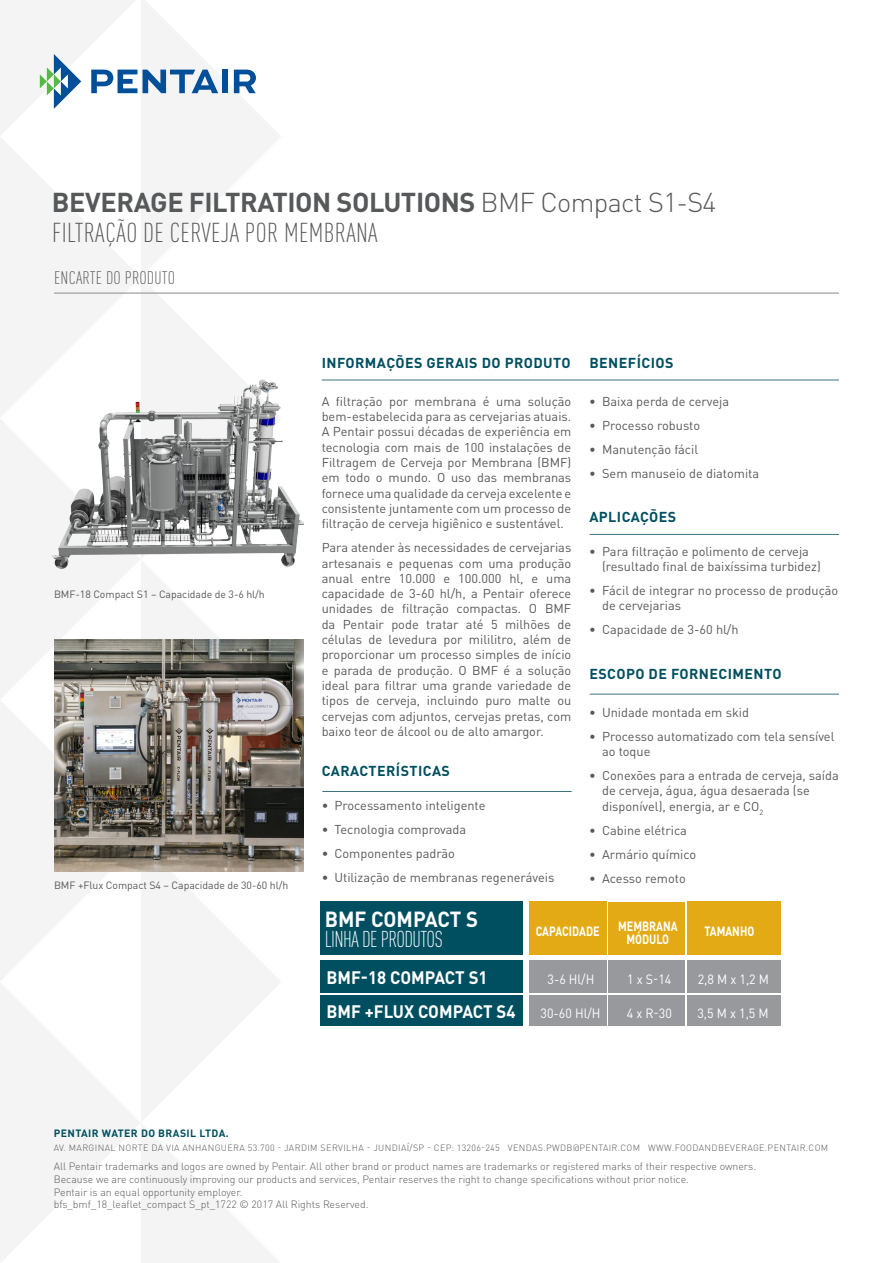
<style>
.page{position:relative;width:893px;height:1263px;background:#fff}
.page>*{position:absolute;margin:0;border:0;box-sizing:border-box;transform-origin:0 0}
.BrandedProductLine_T{font:700 27px "DIN Pro";letter-spacing:-.015em;color:#57585a}
.C_Descriptor_Title{font:300 condensed 27px "DIN Pro";letter-spacing:.01em;color:#57585a}
.t1{font:300 condensed 22.65px "DIN Pro";letter-spacing:-.025em;color:#fff;scale:.94 1}
.t2{font:700 21.6px "DIN Pro";letter-spacing:-.005em;color:#fff;scale:.94 1}
.C_TitleSection{font:300 condensed 18px "DIN Pro";letter-spacing:.01em;color:#57585a}
.t3{font:700 17.85px "DIN Pro";color:#fff;scale:.94 1}
.C_SubTitleBodyCopy{font:700 14.25px "DIN Pro";letter-spacing:.03em;color:#004f60}
.t4{font:13.35px "DIN Pro";color:#fff;scale:.94 1}
.t5{font:700 13.35px/12.5px "DIN Pro";color:#fff;text-align:center;scale:.81 1}
.C_BodyCopy{font:12.75px/15.3px "DIN Pro";color:#57585a}
.B_LegalLine{font:300 10.5px "DIN Pro";color:#57585a}
.t6{font:10.5px "DIN Pro";letter-spacing:-.005em;color:#57585a}
.B_Signature_SolPlatf{font:700 10.5px "DIN Pro";letter-spacing:.04em;color:#004f60}
.B_Signature_Address{font:300 9px "DIN Pro";letter-spacing:.04em;color:#57585a}
.s1{font-weight:300}
</style>
<div class="page">
<svg style="left:0;top:0;width:280px;height:136px;fill:#f4f4f4"></svg>
<svg style="left:0;top:136px;width:282px;height:281px"></svg>
<svg style="left:0;top:420px;width:282px;height:279px;fill:#f4f4f4"></svg>
<svg style="left:0;top:701px;width:282px;height:281px;fill:#f4f4f4"></svg>
<svg style="left:0;top:982px;width:280px;height:281px"></svg>
<hr style="left:54px;top:293px;width:785px;height:1px;background:#87898c">
<hr style="left:322px;top:380px;width:517px;height:1px;background:#3d7183">
<img style="left:52px;top:380px;width:252px;height:188px">
<img style="left:54px;top:640px;width:250px;height:231px">
<hr style="left:590px;top:534px;width:249px;height:1px;background:#3d7183">
<hr style="left:590px;top:694px;width:249px;height:1px;background:#3d7183">
<svg style="left:40px;top:54px;width:41px;height:55px"></svg>
<svg style="left:91px;top:70px;width:46px;height:23px"></svg>
<svg style="left:143px;top:70px;width:75px;height:23px"></svg>
<div style="left:222px;top:70px;width:6px;height:23px;background:#014e99"></div>
<svg style="left:234px;top:70px;width:22px;height:23px"></svg>
<div style="left:688px;top:902px;width:93px;height:53px;background:#e3aa15"></div>
<div style="left:609px;top:902px;width:76px;height:52px;background:#e3aa15"></div>
<div style="left:320px;top:902px;width:203px;height:53px;background:#004f60"></div>
<div style="left:529px;top:902px;width:77px;height:53px;background:#e3aa15"></div>
<div style="left:320px;top:960px;width:203px;height:33px;background:#004f60"></div>
<div style="left:320px;top:995px;width:203px;height:31px;background:#004f60"></div>
<div style="left:609px;top:960px;width:76px;height:33px;background:#97999c"></div>
<div style="left:529px;top:960px;width:77px;height:33px;background:#97999c"></div>
<div style="left:688px;top:960px;width:93px;height:33px;background:#97999c"></div>
<div style="left:688px;top:995px;width:93px;height:31px;background:#97999c"></div>
<div style="left:529px;top:995px;width:77px;height:31px;background:#97999c"></div>
<div style="left:609px;top:995px;width:76px;height:31px;background:#97999c"></div>
<hr style="left:322px;top:791px;width:250px;height:1px;background:#3d7183">
<p class="BrandedProductLine_T" style="left:52px;top:180px;width:666px">BEVERAGE FILTRATION SOLUTIONS <span class="s1">BMF Compact S1-S4</span></p>
<p class="C_Descriptor_Title" style="left:52px;top:214px;width:327px">FILTRAÇÃO DE CERVEJA POR MEMBRANA</p>
<p class="C_TitleSection" style="left:54px;top:265px;width:122px">ENCARTE DO PRODUTO</p>
<p class="t6" style="left:54px;top:586px;width:212px">BMF-18 Compact S1 – Capacidade de 3-6 hl/h</p>
<p class="t6" style="left:54px;top:877px;width:236px">BMF +Flux Compact S4 – Capacidade de 30-60 hl/h</p>
<p class="C_SubTitleBodyCopy" style="left:322px;top:351px;width:250px">INFORMAÇÕES GERAIS DO PRODUTO</p>
<p class="C_SubTitleBodyCopy" style="left:589px;top:351px;width:86px">BENEFÍCIOS</p>
<p class="C_BodyCopy" style="left:322px;top:392px;width:251px;text-align:justify">A filtração por membrana é uma solução bem-estabelecida para as cervejarias atuais.<br>A Pentair possui décadas de experiência em tecnologia com mais de 100 instalações de Filtragem de Cerveja por Membrana (BMF) em todo o mundo. O uso das membranas fornece uma qualidade da cerveja excelente e consistente juntamente com um processo de filtração de cerveja higiênico e sustentável.</p>
<p class="C_BodyCopy" style="left:322px;top:539px;width:251px;text-align:justify">Para atender às necessidades de cervejarias artesanais e pequenas com uma produção anual entre 10.000 e 100.000 hl, e uma capacidade de 3-60 hl/h, a Pentair oferece unidades de filtração compactas. O BMF da Pentair pode tratar até 5 milhões de células de levedura por mililitro, além de proporcionar um processo simples de início e parada de produção. O BMF é a solução ideal para filtrar uma grande variedade de tipos de cerveja, incluindo puro malte ou cervejas com adjuntos, cervejas pretas, com baixo teor de álcool ou de alto amargor.</p>
<p class="C_SubTitleBodyCopy" style="left:322px;top:759px;width:130px">CARACTERÍSTICAS</p>
<p class="C_BodyCopy" style="left:322px;top:796px;width:165px">• Processamento inteligente</p>
<p class="C_BodyCopy" style="left:322px;top:820px;width:146px">• Tecnologia comprovada</p>
<p class="C_BodyCopy" style="left:322px;top:844px;width:135px">• Componentes padrão</p>
<p class="C_BodyCopy" style="left:322px;top:868px;width:234px">• Utilização de membranas regeneráveis</p>
<p class="C_BodyCopy" style="left:589px;top:392px;width:141px">• Baixa perda de cerveja</p>
<p class="C_BodyCopy" style="left:589px;top:416px;width:112px">• Processo robusto</p>
<p class="C_BodyCopy" style="left:589px;top:440px;width:110px">• Manutenção fácil</p>
<p class="C_BodyCopy" style="left:589px;top:464px;width:171px">• Sem manuseio de diatomita</p>
<p class="C_SubTitleBodyCopy" style="left:589px;top:505px;width:88px">APLICAÇÕES</p>
<p class="C_BodyCopy" style="left:602px;top:542px;width:220px;text-indent:-13px">• Para filtração e polimento de cerveja (resultado final de baixíssima turbidez)</p>
<p class="C_BodyCopy" style="left:602px;top:581px;width:238px;text-indent:-13px">• Fácil de integrar no processo de produção de cervejarias</p>
<p class="C_BodyCopy" style="left:589px;top:621px;width:151px">• Capacidade de 3-60 hl/h</p>
<p class="C_SubTitleBodyCopy" style="left:589px;top:661px;width:194px">ESCOPO DE FORNECIMENTO</p>
<p class="C_BodyCopy" style="left:589px;top:703px;width:161px">• Unidade montada em skid</p>
<p class="C_BodyCopy" style="left:602px;top:727px;width:234px;text-indent:-13px">• Processo automatizado com tela sensível ao toque</p>
<p class="C_BodyCopy" style="left:602px;top:767px;width:238px;text-indent:-13px">• Conexões para a entrada de cerveja, saída de cerveja, água, água desaerada (se disponível), energia, ar e CO<sub>2</sub></p>
<p class="C_BodyCopy" style="left:589px;top:821px;width:99px">• Cabine elétrica</p>
<p class="C_BodyCopy" style="left:589px;top:845px;width:108px">• Armário químico</p>
<p class="C_BodyCopy" style="left:589px;top:869px;width:98px">• Acesso remoto</p>
<p class="t2" style="left:325px;top:901px;width:165px">BMF COMPACT S</p>
<p class="t1" style="left:325px;top:923px;width:127px">LINHA DE PRODUTOS</p>
<p class="t3" style="left:326px;top:962px;width:173px">BMF-18 COMPACT S1</p>
<p class="t3" style="left:326px;top:997px;width:203px">BMF +FLUX COMPACT S4</p>
<p class="t5" style="left:536px;top:924px;width:81px">CAPACIDADE</p>
<p class="t5" style="left:618px;top:918px;width:75px">MEMBRANA<br>MÓDULO</p>
<p class="t5" style="left:704px;top:924px;width:63px">TAMANHO</p>
<p class="t4" style="left:547px;top:968px;width:51px">3-6 Hl/H</p>
<p class="t4" style="left:627px;top:968px;width:49px">1 x S-14</p>
<p class="t4" style="left:698px;top:968px;width:77px">2,8 M x 1,2 M</p>
<p class="t4" style="left:541px;top:1002px;width:65px">30-60 Hl/H</p>
<p class="t4" style="left:627px;top:1002px;width:50px">4 x R-30</p>
<p class="t4" style="left:697px;top:1002px;width:77px">3,5 M x 1,5 M</p>
<p class="B_Signature_SolPlatf" style="left:54px;top:1124px;width:177px">PENTAIR WATER DO BRASIL LTDA.</p>
<p class="B_Signature_Address" style="left:54px;top:1141px;width:776px">AV. MARGINAL NORTE DA VIA ANHANGUERA 53.700 - JARDIM SERVILHA - JUNDIAÍ/SP - CEP: 13206-245 VENDAS.PWDB@PENTAIR.COM WWW.FOODANDBEVERAGE.PENTAIR.COM</p>
<p class="B_LegalLine" style="left:54px;top:1158px;width:704px">All Pentair trademarks and logos are owned by Pentair. All other brand or product names are trademarks or registered marks of their respective owners.</p>
<p class="B_LegalLine" style="left:54px;top:1171px;width:637px">Because we are continuously improving our products and services, Pentair reserves the right to change specifications without prior notice.</p>
<p class="B_LegalLine" style="left:54px;top:1184px;width:190px">Pentair is an equal opportunity employer.</p>
<p class="B_LegalLine" style="left:54px;top:1196px;width:316px">bfs_bmf_18_leaflet_compact S_pt_1722 © 2017 All Rights Reserved.</p>
</div>
